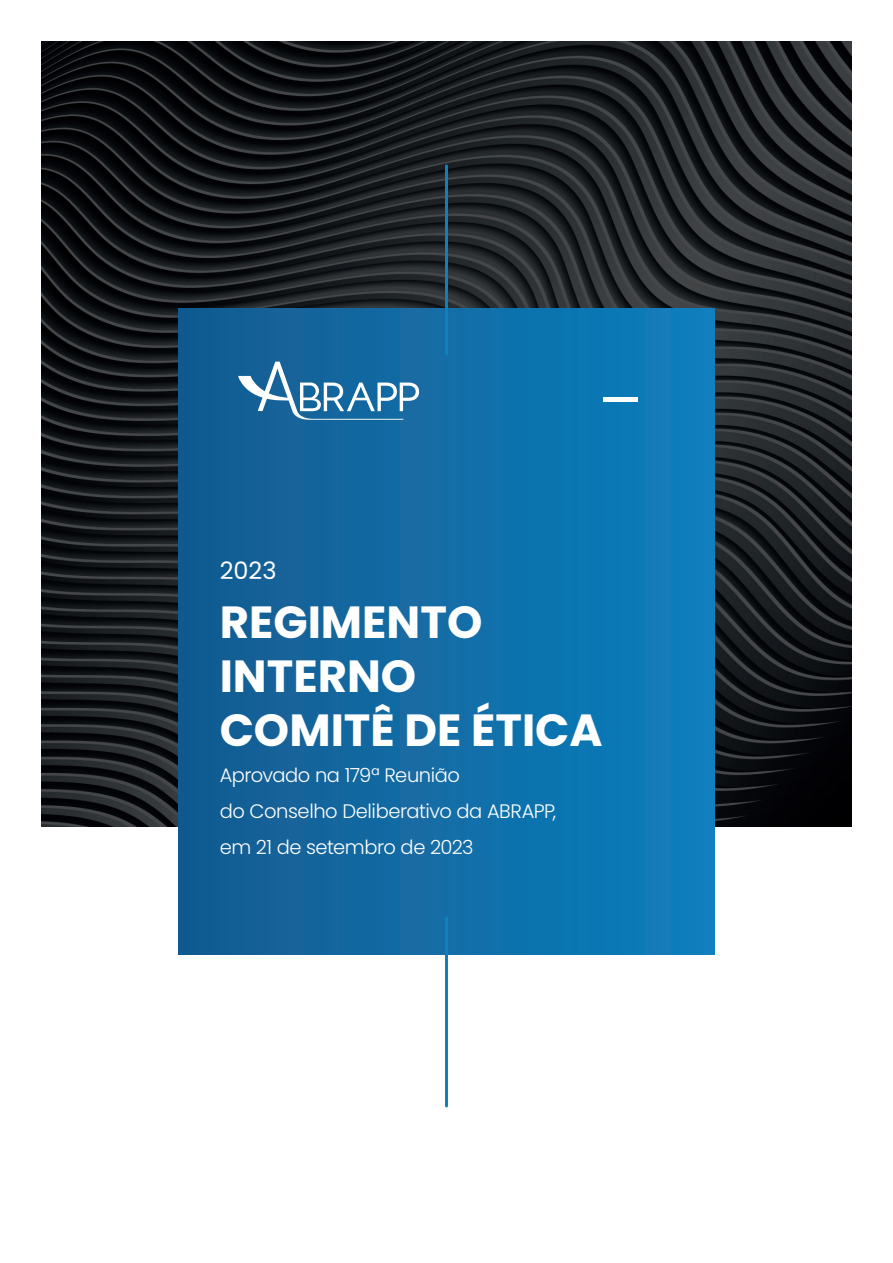
<style>
.page{position:relative;width:893px;height:1263px;background:#fff}
.page>*{position:absolute;margin:0;border:0;box-sizing:border-box;transform-origin:0 0}
.t1{font:700 45px/54px "Poppins";color:#fff}
.t2{font:24px "Poppins";color:#fff}
.t3{font:300 19.5px/36px "Poppins";letter-spacing:-.02em;color:#fff}
</style>
<div class="page">
<img style="left:41px;top:41px;width:811px;height:785px">
<div style="left:179px;top:308px;width:535px;height:647px;background:linear-gradient(to right,#145b90,#0e7fbe)"></div>
<hr style="left:604px;top:398px;width:34px;height:4px;background:#fff">
<hr style="left:445px;top:918px;width:3px;height:188px;background:#127fbd">
<hr style="left:445px;top:166px;width:3px;height:188px;background:#127fbd">
<svg style="left:238px;top:362px;width:181px;height:58px"></svg>
<p class="t2" style="left:220px;top:556px;width:58px">2023</p>
<p class="t1" style="left:220px;top:595px;width:384px">REGIMENTO<br>INTERNO<br>COMITÊ DE ÉTICA</p>
<p class="t3" style="left:220px;top:757px;width:338px">Aprovado na 179ª Reunião<br>do Conselho Deliberativo da ABRAPP, em 21 de setembro de 2023</p>
</div>
